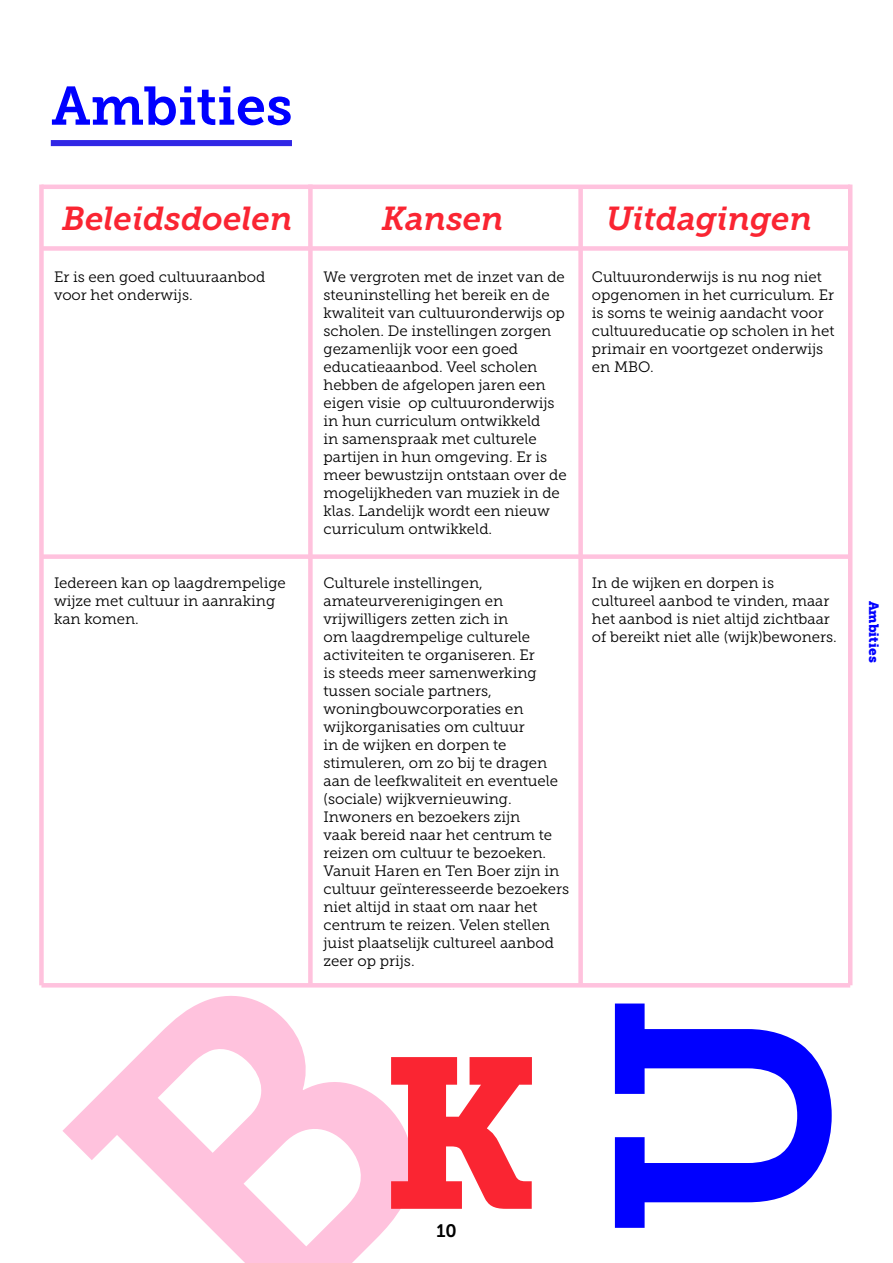
<style>
.page{position:relative;width:893px;height:1263px;background:#fff}
.page>*{position:absolute;margin:0;border:0;box-sizing:border-box;transform-origin:0 0}
.t1{font:212.1px "Museo Slab 900";color:#fa2532}
.t2{font:54px "Museo Slab 700";color:#00f}
.t3{font:italic 33px "Museo Slab 700";color:#fa2532}
.t4{font:18px "Museo Slab 700";color:#000}
.t5{font:15px/18px "Museo Slab 300";color:#000}
.t6{font:13.5px "Museo Slab 900";color:#00f}
</style>
<div class="page">
<svg style="left:62px;top:996px;width:351px;height:267px"></svg>
<svg style="left:615px;top:1003px;width:217px;height:225px"></svg>
<div style="left:41px;top:246px;width:809px;height:5px;background:#ffc2de"></div>
<div style="left:41px;top:554px;width:809px;height:5px;background:#ffc2de"></div>
<div style="left:308px;top:185px;width:5px;height:800px;background:#ffc2dd"></div>
<div style="left:578px;top:186px;width:5px;height:799px;background:#ffc2dd"></div>
<hr style="left:41px;top:185px;width:809px;height:4px;background:#ffc2de">
<div style="left:39px;top:185px;width:5px;height:800px;background:#ffc2dd"></div>
<hr style="left:848px;top:185px;width:4px;height:800px;background:#ffc2dd">
<div style="left:51px;top:140px;width:241px;height:6px;background:#3127e5"></div>
<hr style="left:41px;top:983px;width:809px;height:4px;background:#ffc2de">
<p class="t2" style="left:51px;top:75px;width:243px">Ambities</p>
<p class="t3" style="left:62px;top:200px;width:232px">Beleidsdoelen</p>
<p class="t3" style="left:382px;top:200px;width:123px">Kansen</p>
<p class="t3" style="left:606px;top:200px;width:208px">Uitdagingen</p>
<p class="t5" style="left:54px;top:268px;width:213px">Er is een goed cultuuraanbod voor het onderwijs.</p>
<p class="t5" style="left:54px;top:574px;width:233px">Iedereen kan op laagdrempelige wijze met cultuur in aanraking kan komen.</p>
<p class="t5" style="left:323px;top:268px;width:245px">We vergroten met de inzet van de steuninstelling het bereik en de kwaliteit van cultuuronderwijs op scholen. De instellingen zorgen gezamenlijk voor een goed educatieaanbod. Veel scholen hebben de afgelopen jaren een eigen visie op cultuuronderwijs in hun curriculum ontwikkeld<br>in samenspraak met culturele partijen in hun omgeving. Er is meer bewustzijn ontstaan over de mogelijkheden van muziek in de klas. Landelijk wordt een nieuw curriculum ontwikkeld.</p>
<p class="t5" style="left:323px;top:574px;width:247px">Culturele instellingen, amateurverenigingen en vrijwilligers zetten zich in<br>om laagdrempelige culturele activiteiten te organiseren. Er<br>is steeds meer samenwerking tussen sociale partners, woningbouwcorporaties en wijkorganisaties om cultuur<br>in de wijken en dorpen te stimuleren, om zo bij te dragen aan de leefkwaliteit en eventuele (sociale) wijkvernieuwing.<br>Inwoners en bezoekers zijn<br>vaak bereid naar het centrum te reizen om cultuur te bezoeken.<br>Vanuit Haren en Ten Boer zijn in cultuur geïnteresseerde bezoekers niet altijd in staat om naar het centrum te reizen. Velen stellen juist plaatselijk cultureel aanbod zeer op prijs.</p>
<p class="t5" style="left:592px;top:268px;width:244px">Cultuuronderwijs is nu nog niet opgenomen in het curriculum. Er is soms te weinig aandacht voor cultuureducatie op scholen in het primair en voortgezet onderwijs en MBO.</p>
<p class="t5" style="left:592px;top:574px;width:246px">In de wijken en dorpen is cultureel aanbod te vinden, maar het aanbod is niet altijd zichtbaar of bereikt niet alle (wijk)bewoners.</p>
<p class="t6" style="left:882px;top:600px;width:63px;rotate:90deg">Ambities</p>
<p class="t1" style="left:381px;top:1011px;width:161px">K</p>
<p class="t4" style="left:436px;top:1220px;width:22px">10</p>
</div>
